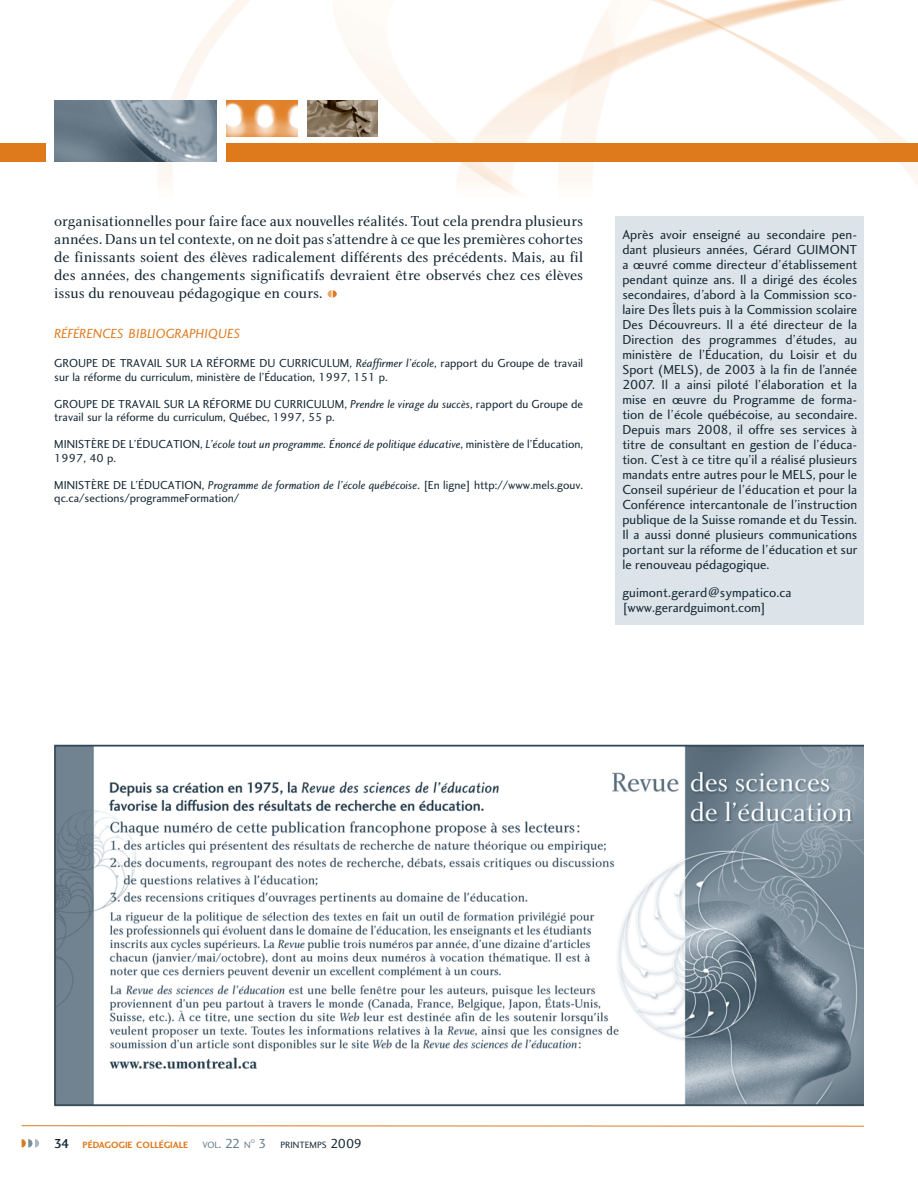
<style>
.page{position:relative;width:918px;height:1188px;background:#fff}
.page>*{position:absolute;margin:0;border:0;box-sizing:border-box;transform-origin:0 0}
.t1{font:15px/18px "Charlotte Book Plain";letter-spacing:-.005em;color:#142733;text-align:justify}
.t2{font:13.65px "Charlotte Sans Book Italic Plain";color:#de791c}
.t3{font:13.5px/15px "Charlotte Sans Book Plain";letter-spacing:.005em;color:#142733;text-align:justify}
.t4{font:12px/13.5px "Charlotte Sans Book Plain";color:#142733}
.t5{font:12px "Charlotte Sans Book Italic Plain";color:#142733}
.t6{font:9.45px "Charlotte Sans Bold Plain";color:#de791c}
.t7{font:9.45px "Charlotte Sans Book Plain";color:#142733}
.t8{font:9.45px "Charlotte Sans Book Plain";color:#687a88}
.t9{font:5.55px "Charlotte Sans Book Plain";color:#687a88}
.s1{font-family:"Charlotte Sans Book Italic Plain"}
.s2{font-family:"Charlotte Sans Book Plain"}
.s3{font-family:"Charlotte Sans Medium Plain";font-size:13.5px;color:#142733}
.s4{font-size:13.5px}
.s5{font-size:13.5px;color:#687a88}
</style>
<div class="page">
<div style="left:616px;top:216px;width:248px;height:409px;background:#dde4e9"></div>
<img style="left:0;top:0;width:918px;height:195px">
<img style="left:55px;top:101px;width:162px;height:61px">
<img style="left:307px;top:101px;width:71px;height:36px">
<img style="left:227px;top:101px;width:70px;height:36px">
<svg style="left:328px;top:290px;width:9px;height:8px"></svg>
<hr style="left:22px;top:1125px;width:842px;height:2px;background:#de791c">
<div style="left:227px;top:144px;width:691px;height:18px;background:#de791c"></div>
<div style="left:0;top:144px;width:46px;height:18px;background:#de791c"></div>
<svg style="left:22px;top:1139px;width:17px;height:9px"></svg>
<img style="left:54px;top:745px;width:810px;height:362px">
<p class="t1" style="left:54px;top:213px;width:530px">organisationnelles pour faire face aux nouvelles réalités. Tout cela prendra plusieurs années. Dans un tel contexte, on ne doit pas s’attendre à ce que les premières cohortes de finissants soient des élèves radicalement différents des précédents. Mais, au fil des années, des changements significatifs devraient être observés chez ces élèves issus du renouveau pédagogique en cours.</p>
<p class="t2" style="left:54px;top:328px;width:188px">RÉFÉRENCES BIBLIOGRAPHIQUES</p>
<p class="t4" style="left:54px;top:357px;width:530px">GROUPE DE TRAVAIL SUR LA RÉFORME DU CURRICULUM, <span class="s1">Réaffirmer l’école</span>, rapport du Groupe de travail sur la réforme du curriculum, ministère de l’Éducation, 1997, 151 p.</p>
<p class="t4" style="left:54px;top:398px;width:530px">GROUPE DE TRAVAIL SUR LA RÉFORME DU CURRICULUM, <span class="s1">Prendre le virage du succès</span>, rapport du Groupe de travail sur la réforme du curriculum, Québec, 1997, 55 p.</p>
<p class="t5" style="left:54px;top:439px;width:530px"><span class="s2">MINISTÈRE DE L’ÉDUCATION,</span> L’école tout un programme. Énoncé de politique éducative<span class="s2">, ministère de l’Éducation,</span></p>
<p class="t4" style="left:54px;top:452px;width:63px">1997, 40 p.</p>
<p class="t4" style="left:54px;top:479px;width:530px">MINISTÈRE DE L’ÉDUCATION, <span class="s1">Programme de formation de l’école québécoise</span>. [En ligne] http://www.mels.gouv. qc.ca/sections/programmeFormation/</p>
<p class="t3" style="left:622px;top:228px;width:236px">Après avoir enseigné au secondaire pen&shy;dant plusieurs années, Gérard GUIMONT a œuvré comme directeur d’établissement pendant quinze ans. Il a dirigé des écoles secondaires, d’abord à la Commission sco&shy;laire Des Îlets puis à la Commission scolaire Des Découvreurs. Il a été directeur de la Direction des programmes d’études, au ministère de l’Éducation, du Loisir et du Sport (MELS), de 2003 à la fin de l’année 2007. Il a ainsi piloté l’élaboration et la mise en œuvre du Programme de forma&shy;tion de l’école québécoise, au secondaire.<br>Depuis mars 2008, il offre ses services à titre de consultant en gestion de l’éduca&shy;tion. C’est à ce titre qu’il a réalisé plusieurs mandats entre autres pour le MELS, pour le Conseil supérieur de l’éducation et pour la Conférence intercantonale de l’instruction publique de la Suisse romande et du Tessin.<br>Il a aussi donné plusieurs communications portant sur la réforme de l’éducation et sur le renouveau pédagogique.</p>
<p class="t3" style="left:622px;top:586px;width:171px">guimont.gerard@sympatico.ca [www.gerardguimont.com]</p>
<p class="t6" style="left:54px;top:1141px;width:136px"><span class="s3">34</span> PÉDAGOGIE COLLÉGIALE</p>
<p class="t8" style="left:202px;top:1141px;width:50px">VOL<span class="s4">. 22</span> N</p>
<p class="t9" style="left:251px;top:1139px;width:6px">O</p>
<p class="t7" style="left:259px;top:1141px;width:105px"><span class="s5">3</span> PRINTEMPS <span class="s4">2009</span></p>
</div>
